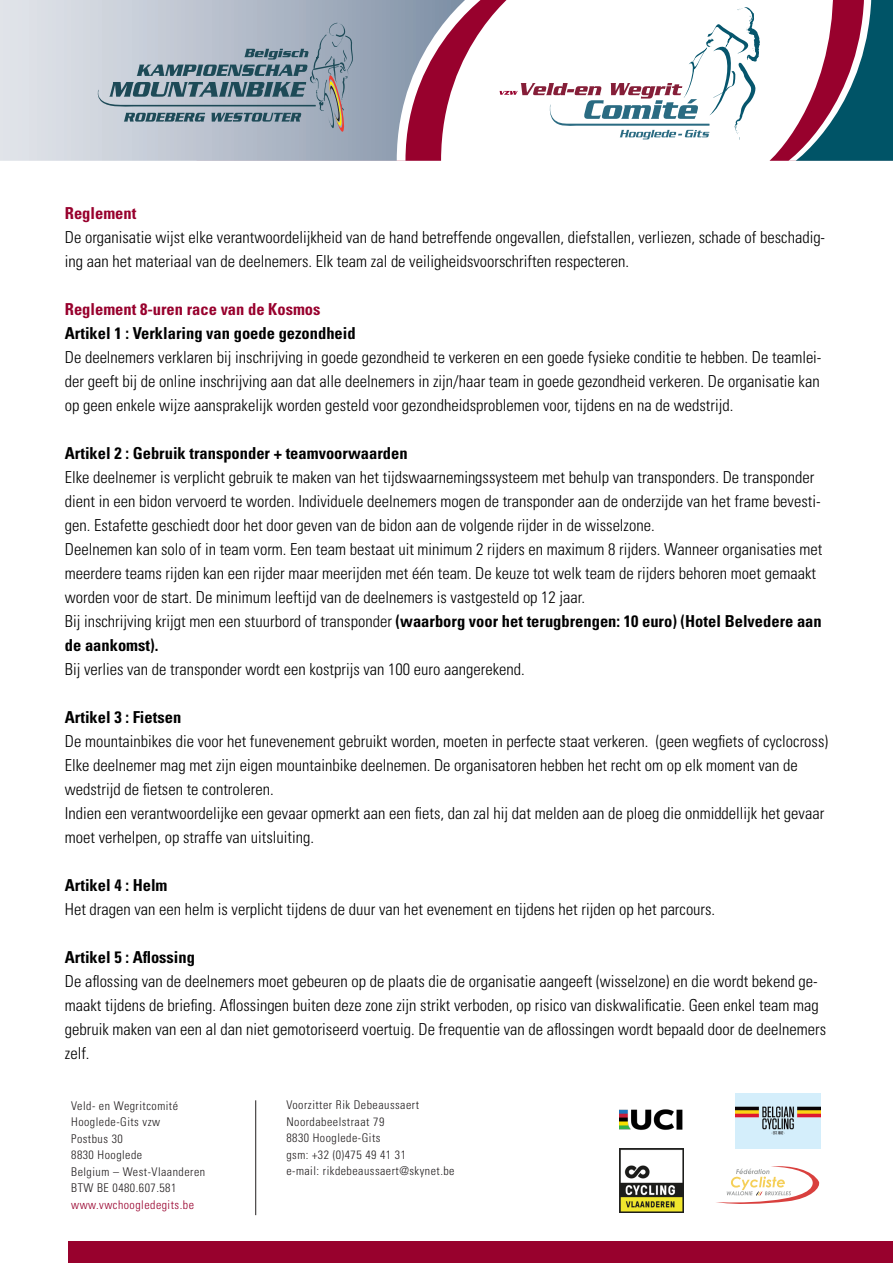
<style>
.page{position:relative;width:893px;height:1263px;background:#fff}
.page>*{position:absolute;margin:0;border:0;box-sizing:border-box;transform-origin:0 0}
.t1{font:300 condensed 16.5px/24px "Univers LT Std";color:#000}
.t2{font:700 condensed 16.5px/24px "Univers LT Std";color:#000}
.t3{font:700 condensed 16.5px "Univers LT Std";color:#98012d}
.t4{font:300 condensed 12px/16.5px "Univers LT Std";letter-spacing:.04em;color:#231f20}
.t5{font:300 condensed 12px "Univers LT Std";letter-spacing:.04em;color:#98012d}
.s1{font-weight:300}
</style>
<div class="page">
<svg style="left:505px;top:7px;width:255px;height:133px"></svg>
<svg style="left:0;top:0;width:484px;height:161px;background:#bfb6c4"></svg>
<svg style="left:769px;top:0;width:124px;height:161px"></svg>
<div style="left:68px;top:1241px;width:825px;height:22px;background:#98012d"></div>
<svg style="left:98px;top:23px;width:255px;height:109px;background:#9ba9b6"></svg>
<hr style="left:255px;top:1100px;width:1px;height:115px;background:#231f20">
<img style="left:620px;top:1109px;width:63px;height:21px">
<img style="left:736px;top:1093px;width:85px;height:55px">
<img style="left:620px;top:1149px;width:64px;height:63px">
<svg style="left:716px;top:1166px;width:103px;height:38px"></svg>
<p class="t3" style="left:65px;top:203px;width:73px">Reglement</p>
<p class="t1" style="left:65px;top:225px;width:762px">De organisatie wijst elke verantwoordelijkheid van de hand betreffende ongevallen, diefstallen, verliezen, schade of beschadig&shy;ing aan het materiaal van de deelnemers. Elk team zal de veiligheidsvoorschriften respecteren.</p>
<p class="t3" style="left:65px;top:299px;width:257px">Reglement 8-uren race van de Kosmos</p>
<p class="t2" style="left:65px;top:321px;width:292px">Artikel 1 : Verklaring van goede gezondheid</p>
<p class="t1" style="left:65px;top:345px;width:758px;text-align:justify">De deelnemers verklaren bij inschrijving in goede gezondheid te verkeren en een goede fysieke conditie te hebben. De teamlei&shy;der geeft bij de online inschrijving aan dat alle deelnemers in zijn/haar team in goede gezondheid verkeren. De organisatie kan op geen enkele wijze aansprakelijk worden gesteld voor gezondheidsproblemen voor, tijdens en na de wedstrijd.</p>
<p class="t2" style="left:65px;top:441px;width:344px">Artikel 2 : Gebruik transponder + teamvoorwaarden</p>
<p class="t1" style="left:65px;top:465px;width:757px">Elke deelnemer is verplicht gebruik te maken van het tijdswaarnemingssysteem met behulp van transponders. De transponder dient in een bidon vervoerd te worden. Individuele deelnemers mogen de transponder aan de onderzijde van het frame bevesti&shy;gen. Estafette geschiedt door het door geven van de bidon aan de volgende rijder in de wisselzone.</p>
<p class="t1" style="left:65px;top:537px;width:759px">Deelnemen kan solo of in team vorm. Een team bestaat uit minimum 2 rijders en maximum 8 rijders. Wanneer organisaties met meerdere teams rijden kan een rijder maar meerijden met één team. De keuze tot welk team de rijders behoren moet gemaakt worden voor de start. De minimum leeftijd van de deelnemers is vastgesteld op 12 jaar.</p>
<p class="t2" style="left:65px;top:609px;width:758px"><span class="s1">Bij inschrijving krijgt men een stuurbord of transponder</span> (waarborg voor het terugbrengen: 10 euro) (Hotel Belvedere aan de aankomst).</p>
<p class="t1" style="left:65px;top:657px;width:461px">Bij verlies van de transponder wordt een kostprijs van 100 euro aangerekend.</p>
<p class="t2" style="left:65px;top:705px;width:118px">Artikel 3 : Fietsen</p>
<p class="t1" style="left:65px;top:729px;width:765px">De mountainbikes die voor het funevenement gebruikt worden, moeten in perfecte staat verkeren. (geen wegfiets of cyclocross)</p>
<p class="t1" style="left:65px;top:753px;width:734px">Elke deelnemer mag met zijn eigen mountainbike deelnemen. De organisatoren hebben het recht om op elk moment van de wedstrijd de fietsen te controleren.</p>
<p class="t1" style="left:65px;top:801px;width:761px">Indien een verantwoordelijke een gevaar opmerkt aan een fiets, dan zal hij dat melden aan de ploeg die onmiddellijk het gevaar moet verhelpen, op straffe van uitsluiting.</p>
<p class="t2" style="left:65px;top:873px;width:104px">Artikel 4 : Helm</p>
<p class="t1" style="left:65px;top:897px;width:652px">Het dragen van een helm is verplicht tijdens de duur van het evenement en tijdens het rijden op het parcours.</p>
<p class="t2" style="left:65px;top:945px;width:132px">Artikel 5 : Aflossing</p>
<p class="t1" style="left:65px;top:969px;width:763px">De aflossing van de deelnemers moet gebeuren op de plaats die de organisatie aangeeft (wisselzone) en die wordt bekend ge&shy;maakt tijdens de briefing. Aflossingen buiten deze zone zijn strikt verboden, op risico van diskwalificatie. Geen enkel team mag gebruik maken van een al dan niet gemotoriseerd voertuig. De frequentie van de aflossingen wordt bepaald door de deelnemers zelf.</p>
<p class="t4" style="left:71px;top:1097px;width:135px">Veld- en Wegritcomité<br>Hooglede-Gits vzw<br>Postbus 30<br>8830 Hooglede<br>Belgium – West-Vlaanderen<br>BTW BE 0480.607.581</p>
<p class="t5" style="left:71px;top:1197px;width:124px">www.vwchoogledegits.be</p>
<p class="t4" style="left:286px;top:1096px;width:170px">Voorzitter Rik Debeaussaert<br>Noordabeelstraat 79<br>8830 Hooglede-Gits<br>gsm: +32 (0)475 49 41 31<br>e-mail: rikdebeaussaert@skynet.be</p>
</div>
